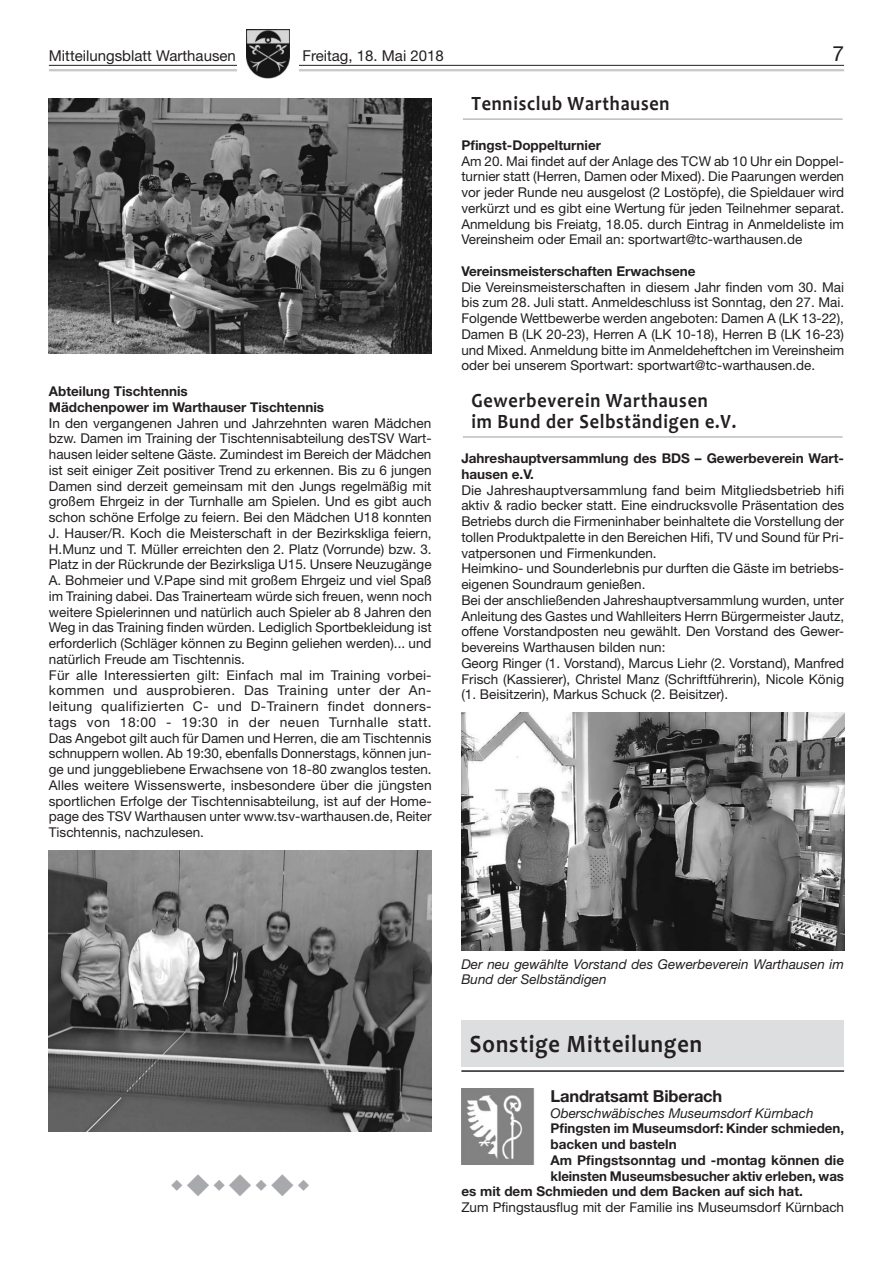
<style>
.page{position:relative;width:893px;height:1263px;background:#fff}
.page>*{position:absolute;margin:0;border:0;box-sizing:border-box;transform-origin:0 0}
.t1{font:27px "Wingdings";color:#a8a9ad}
.t2{font:700 25.2px "Candara";letter-spacing:.045em;color:#231f20;scale:.89 1}
.t3{font:21px "Helvetica Neue LT Std";color:#231f20}
.t4{font:700 20.4px/21px "Candara";letter-spacing:.045em;color:#231f20;scale:.89 1}
.t5{font:700 16.5px "Helvetica Neue LT Std";letter-spacing:-.01em;color:#231f20}
.t6{font:15px "Helvetica Neue LT Std";color:#231f20}
.t7{font:13.5px/15.8px "Helvetica Neue LT Std";color:#231f20}
.t8{font:700 13.5px/15.8px "Helvetica Neue LT Std";color:#231f20}
.t9{font:italic 13.5px/15.8px "Helvetica Neue LT Std";color:#231f20}
</style>
<div class="page">
<hr style="left:49px;top:69px;width:795px;height:2px;background:#c7c8ca">
<hr style="left:49px;top:65px;width:795px;height:1px;background:#231f20">
<div style="left:237px;top:30px;width:61px;height:49px;background:#fff"></div>
<img style="left:246px;top:30px;width:44px;height:49px">
<img style="left:49px;top:98px;width:383px;height:255px">
<img style="left:49px;top:850px;width:383px;height:282px">
<hr style="left:463px;top:118px;width:380px;height:2px;background:#bcbdc0">
<hr style="left:463px;top:436px;width:380px;height:2px;background:#bcbdc0">
<img style="left:461px;top:712px;width:383px;height:238px">
<div style="left:461px;top:1020px;width:383px;height:46px;background:#dddee0"></div>
<hr style="left:461px;top:1070px;width:383px;height:2px;background:#231f20">
<svg style="left:461px;top:1164px;width:74px;height:1px"></svg>
<img style="left:461px;top:1088px;width:74px;height:76px">
<p class="t6" style="left:49px;top:46px;width:188px">Mitteilungsblatt Warthausen</p>
<p class="t6" style="left:302px;top:46px;width:143px">Freitag, 18. Mai 2018</p>
<h3 class="t3" style="left:832px;top:41px;width:13px">7</h3>
<p class="t8" style="left:49px;top:383px;width:277px">Abteilung Tischtennis<br>Mädchenpower im Warthauser Tischtennis</p>
<p class="t7" style="left:49px;top:415px;width:384px">In den vergangenen Jahren und Jahrzehnten waren Mädchen bzw. Damen im Training der Tischtennisabteilung desTSV Wart&shy;hausen leider seltene Gäste. Zumindest im Bereich der Mädchen ist seit einiger Zeit positiver Trend zu erkennen. Bis zu 6 jungen Damen sind derzeit gemeinsam mit den Jungs regelmäßig mit großem Ehrgeiz in der Turnhalle am Spielen. Und es gibt auch schon schöne Erfolge zu feiern. Bei den Mädchen U18 konnten J. Hauser/R. Koch die Meisterschaft in der Bezirkskliga feiern, H.Munz und T. Müller erreichten den 2. Platz (Vorrunde) bzw. 3.<br>Platz in der Rückrunde der Bezirksliga U15. Unsere Neuzugänge A. Bohmeier und V.Pape sind mit großem Ehrgeiz und viel Spaß im Training dabei. Das Trainerteam würde sich freuen, wenn noch weitere Spielerinnen und natürlich auch Spieler ab 8 Jahren den Weg in das Training finden würden. Lediglich Sportbekleidung ist erforderlich (Schläger können zu Beginn geliehen werden)... und natürlich Freude am Tischtennis.<br>Für alle Interessierten gilt: Einfach mal im Training vorbei&shy;kommen und ausprobieren. Das Training unter der An&shy;leitung qualifizierten C- und D-Trainern findet donners&shy;tags von 18:00 - 19:30 in der neuen Turnhalle statt.<br>Das Angebot gilt auch für Damen und Herren, die am Tischtennis schnuppern wollen. Ab 19:30, ebenfalls Donnerstags, können jun&shy;ge und junggebliebene Erwachsene von 18-80 zwanglos testen.<br>Alles weitere Wissenswerte, insbesondere über die jüngsten sportlichen Erfolge der Tischtennisabteilung, ist auf der Home&shy;page des TSV Warthausen unter www.tsv-warthausen.de, Reiter Tischtennis, nachzulesen.</p>
<h3 class="t4" style="left:471px;top:92px;width:224px">Tennisclub Warthausen</h3>
<p class="t8" style="left:461px;top:137px;width:141px">Pfingst-Doppelturnier</p>
<p class="t7" style="left:461px;top:153px;width:384px;text-align:justify">Am 20. Mai findet auf der Anlage des TCW ab 10 Uhr ein Doppel&shy;turnier statt (Herren, Damen oder Mixed). Die Paarungen werden vor jeder Runde neu ausgelost (2 Lostöpfe), die Spieldauer wird verkürzt und es gibt eine Wertung für jeden Teilnehmer separat.<br>Anmeldung bis Freiatg, 18.05. durch Eintrag in Anmeldeliste im Vereinsheim oder Email an: sportwart@tc-warthausen.de</p>
<p class="t8" style="left:461px;top:263px;width:236px">Vereinsmeisterschaften Erwachsene</p>
<p class="t7" style="left:461px;top:279px;width:384px;text-align:justify">Die Vereinsmeisterschaften in diesem Jahr finden vom 30. Mai bis zum 28. Juli statt. Anmeldeschluss ist Sonntag, den 27. Mai.<br>Folgende Wettbewerbe werden angeboten: Damen A (LK 13-22), Damen B (LK 20-23), Herren A (LK 10-18), Herren B (LK 16-23) und Mixed. Anmeldung bitte im Anmeldeheftchen im Vereinsheim oder bei unserem Sportwart: sportwart@tc-warthausen.de.</p>
<h3 class="t4" style="left:471px;top:389px;width:299px">Gewerbeverein Warthausen<br>im Bund der Selbständigen e.V.</h3>
<p class="t8" style="left:461px;top:450px;width:384px">Jahreshauptversammlung des BDS – Gewerbeverein Wart&shy;hausen e.V.</p>
<p class="t7" style="left:461px;top:482px;width:384px">Die Jahreshauptversammlung fand beim Mitgliedsbetrieb hifi aktiv &amp; radio becker statt. Eine eindrucksvolle Präsentation des Betriebs durch die Firmeninhaber beinhaltete die Vorstellung der tollen Produktpalette in den Bereichen Hifi, TV und Sound für Pri&shy;vatpersonen und Firmenkunden.<br>Heimkino- und Sounderlebnis pur durften die Gäste im betriebs&shy;eigenen Soundraum genießen.<br>Bei der anschließenden Jahreshauptversammlung wurden, unter Anleitung des Gastes und Wahlleiters Herrn Bürgermeister Jautz, offene Vorstandposten neu gewählt. Den Vorstand des Gewer&shy;bevereins Warthausen bilden nun:<br>Georg Ringer (1. Vorstand), Marcus Liehr (2. Vorstand), Manfred Frisch (Kassierer), Christel Manz (Schriftführerin), Nicole König (1. Beisitzerin), Markus Schuck (2. Beisitzer).</p>
<h1 class="t1" style="left:185px;top:1170px;width:113px">◆◆◆</h1>
<p class="t9" style="left:461px;top:956px;width:384px">Der neu gewählte Vorstand des Gewerbeverein Warthausen im<br>Bund der Selbständigen</p>
<h2 class="t2" style="left:470px;top:1028px;width:262px">Sonstige Mitteilungen</h2>
<p class="t5" style="left:550px;top:1086px;width:173px">Landratsamt Biberach</p>
<p class="t9" style="left:550px;top:1104px;width:265px">Oberschwäbisches Museumsdorf Kürnbach</p>
<p class="t8" style="left:550px;top:1120px;width:295px">Pfingsten im Museumsdorf: Kinder schmieden,</p>
<p class="t8" style="left:550px;top:1136px;width:128px">backen und basteln</p>
<p class="t8" style="left:550px;top:1152px;width:295px">Am Pfingstsonntag und -montag können die</p>
<p class="t8" style="left:550px;top:1167px;width:295px">kleinsten Museumsbesucher aktiv erleben, was</p>
<p class="t8" style="left:461px;top:1183px;width:343px">es mit dem Schmieden und dem Backen auf sich hat.</p>
<p class="t7" style="left:461px;top:1199px;width:384px">Zum Pfingstausflug mit der Familie ins Museumsdorf Kürnbach</p>
</div>
